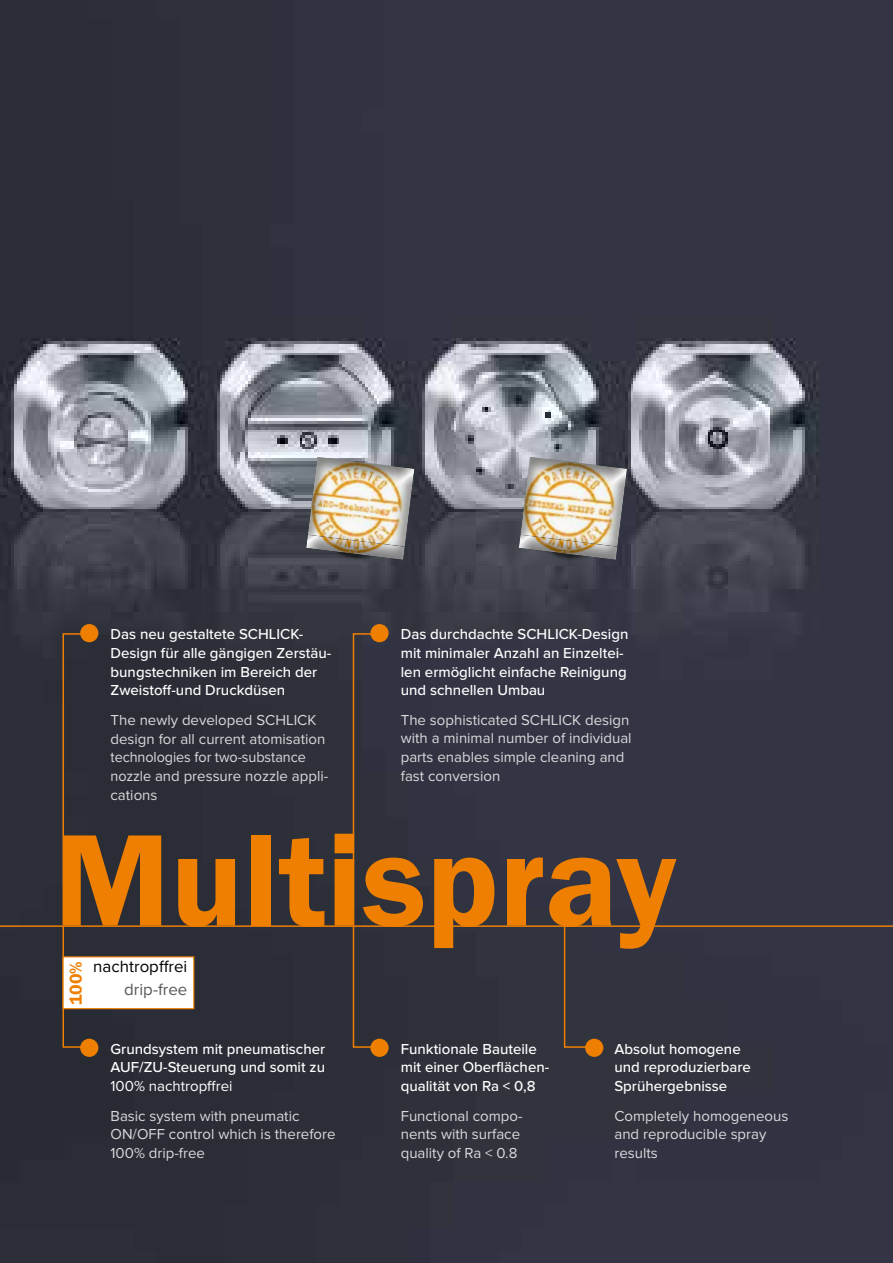
<style>
.page{position:relative;width:893px;height:1263px;background:#fff}
.page>*{position:absolute;margin:0;border:0;box-sizing:border-box;transform-origin:0 0}
.t1{font:600 135px "Franklin Gothic Itc T";color:#ee7f00}
.t2{font:600 18px "Franklin Gothic Itc T";color:#ee7f00}
.t3{font:16.8px "Proxima Nova";color:#000}
.t4{font:16.8px "Proxima Nova";color:#58585a}
.t5{font:15px/18.8px "Proxima Nova";color:#d9dadb}
.t6{font:500 15px/18.8px "Proxima Nova";color:#fff}
.t7{font:15px "Proxima Nova";color:#fff}
</style>
<div class="page">
<img style="left:0;top:0;width:893px;height:1263px">
<div style="left:585px;top:1039px;width:18px;height:18px;background:#ee7f00;border-radius:50%"></div>
<hr style="left:0;top:925px;width:893px;height:2px;background:#ee7f00">
<svg style="left:563px;top:925px;width:28px;height:123px;background:#403a37"></svg>
<svg style="left:62px;top:632px;width:28px;height:416px;background:#3a3331"></svg>
<div style="left:80px;top:1039px;width:18px;height:18px;background:#ee7f00;border-radius:50%"></div>
<div style="left:80px;top:624px;width:18px;height:18px;background:#ee7f00;border-radius:50%"></div>
<svg style="left:352px;top:632px;width:28px;height:416px;background:#3d3736"></svg>
<div style="left:370px;top:1039px;width:19px;height:18px;background:#ee7f00;border-radius:50%"></div>
<div style="left:370px;top:624px;width:19px;height:18px;background:#ee7f00;border-radius:50%"></div>
<img style="left:305px;top:456px;width:110px;height:104px">
<img style="left:518px;top:456px;width:110px;height:104px">
<div style="left:63px;top:956px;width:131px;height:53px;background:#fff;border:1px solid #ee7f00"></div>
<p class="t6" style="left:401px;top:625px;width:229px">Das durchdachte SCHLICK-Design mit minimaler Anzahl an Einzeltei&shy;len ermöglicht einfache Reinigung und schnellen Umbau</p>
<p class="t5" style="left:401px;top:711px;width:232px">The sophisticated SCHLICK design with a minimal number of individual parts enables simple cleaning and fast conversion</p>
<p class="t6" style="left:111px;top:625px;width:222px">Das neu gestaltete SCHLICK-<br>Design für alle gängigen Zerstäu&shy;bungstechniken im Bereich der<br>Zweistoff-und Druckdüsen</p>
<p class="t5" style="left:111px;top:711px;width:219px">The newly developed SCHLICK design for all current atomisation technologies for two-substance nozzle and pressure nozzle appli&shy;cations</p>
<h1 class="t1" style="left:54px;top:802px;width:624px">Multispray</h1>
<p class="t3" style="left:93px;top:957px;width:96px">nachtropffrei</p>
<p class="t4" style="left:124px;top:980px;width:65px">drip-free</p>
<p class="t2" style="left:65px;top:1005px;width:46px;rotate:-90deg">100%</p>
<p class="t6" style="left:111px;top:1040px;width:216px">Grundsystem mit pneumatischer<br>AUF/ZU-Steuerung und somit zu</p>
<p class="t7" style="left:111px;top:1077px;width:123px">100% nachtropffrei</p>
<p class="t5" style="left:111px;top:1107px;width:227px">Basic system with pneumatic<br>ON/OFF control which is therefore<br>100% drip-free</p>
<p class="t6" style="left:401px;top:1040px;width:150px">Funktionale Bauteile mit einer Oberflächen&shy;qualität von Ra &lt; 0,8</p>
<p class="t5" style="left:401px;top:1107px;width:123px">Functional compo&shy;nents with surface quality of Ra &lt; 0.8</p>
<p class="t6" style="left:614px;top:1040px;width:138px">Absolut homogene und reproduzierbare<br>Sprühergebnisse</p>
<p class="t5" style="left:614px;top:1107px;width:175px">Completely homogeneous and reproducible spray results</p>
</div>
